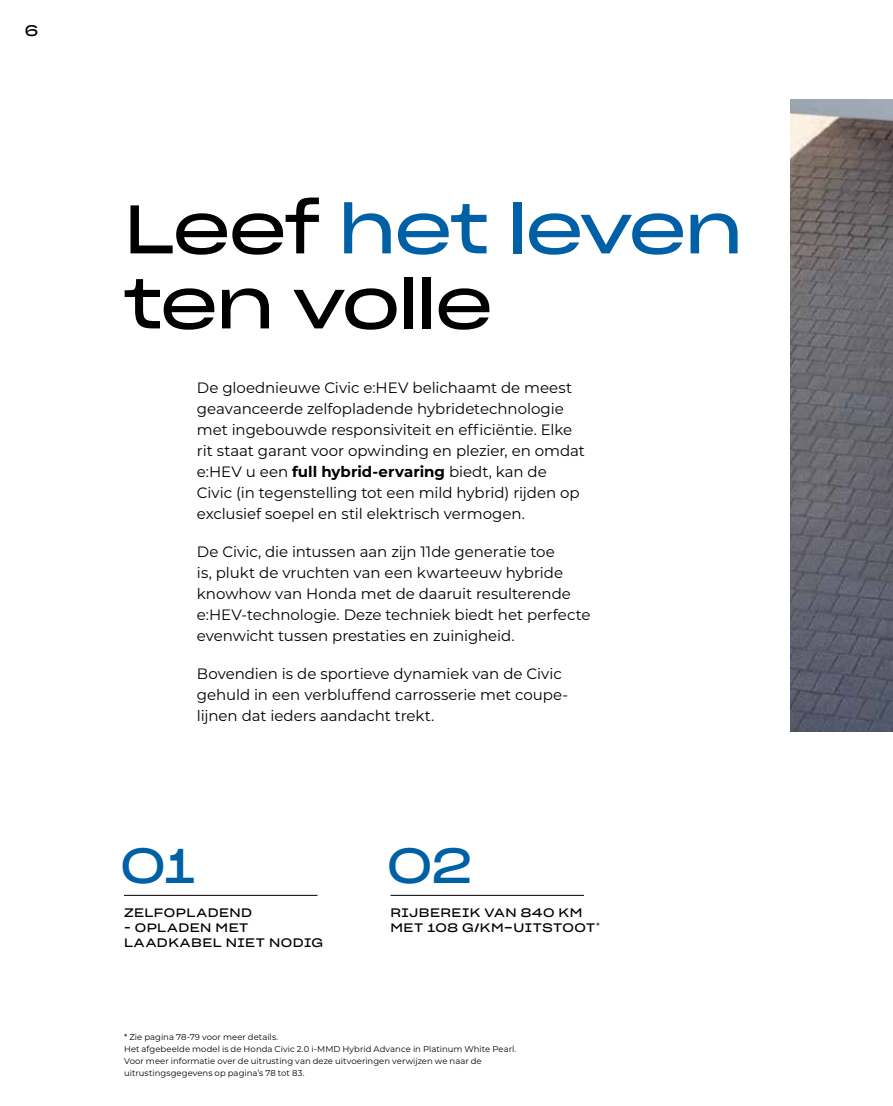
<style>
.page{position:relative;width:893px;height:1106px;background:#fff}
.page>*{position:absolute;margin:0;border:0;box-sizing:border-box;transform-origin:0 0}
.t1{font:67.5px/75px "Sharp Grotesk Book 25";letter-spacing:-.025em;color:#000}
.t2{font:48px "Sharp Grotesk Book 25";color:#0060a6}
.t3{font:15px/21px "Montserrat";letter-spacing:-.005em;color:#000}
.t4{font:15px "Sharp Grotesk Book 25";color:#000}
.t5{font:12px/15px "Sharp Grotesk Book 25";letter-spacing:.045em;color:#000}
.t6{font:8.55px/12px "Montserrat";letter-spacing:.005em;color:#000}
.s1{color:#0060a6}
.s2{font-weight:700}
</style>
<div class="page">
<img style="left:790px;top:100px;width:103px;height:631px">
<hr style="left:390px;top:895px;width:194px;height:1px;background:#000">
<hr style="left:124px;top:895px;width:193px;height:1px;background:#000">
<p class="t4" style="left:25px;top:17px;width:15px">6</p>
<h1 class="t1" style="left:124px;top:185px;width:620px">Leef <span class="s1">het leven </span>ten volle</h1>
<p class="t3" style="left:197px;top:377px;width:389px">De gloednieuwe Civic e:HEV belichaamt de meest geavanceerde zelfopladende hybridetechnologie met ingebouwde responsiviteit en efficiëntie. Elke rit staat garant voor opwinding en plezier, en omdat e:HEV u een <span class="s2">full hybrid-ervaring</span> biedt, kan de Civic (in tegenstelling tot een mild hybrid) rijden op exclusief soepel en stil elektrisch vermogen.</p>
<p class="t3" style="left:197px;top:541px;width:395px">De Civic, die intussen aan zijn 11de generatie toe<br>is, plukt de vruchten van een kwarteeuw hybride knowhow van Honda met de daaruit resulterende e:HEV-technologie. Deze techniek biedt het perfecte evenwicht tussen prestaties en zuinigheid.</p>
<p class="t3" style="left:197px;top:663px;width:373px">Bovendien is de sportieve dynamiek van de Civic gehuld in een verbluffend carrosserie met coupe&shy;lijnen dat ieders aandacht trekt.</p>
<h2 class="t2" style="left:120px;top:823px;width:77px">01</h2>
<h2 class="t2" style="left:387px;top:823px;width:87px">02</h2>
<p class="t5" style="left:390px;top:904px;width:211px">RIJBEREIK VAN 840 KM<br>MET 108 G/KM-UITSTOOT<sup>*</sup></p>
<p class="t5" style="left:124px;top:904px;width:130px">ZELFOPLADEND</p>
<p class="t5" style="left:124px;top:919px;width:201px">– OPLADEN MET<br>LAADKABEL NIET NODIG</p>
<p class="t6" style="left:124px;top:1030px;width:394px">* Zie pagina 78-79 voor meer details.<br>Het afgebeelde model is de Honda Civic 2.0 i-MMD Hybrid Advance in Platinum White Pearl.<br>Voor meer informatie over de uitrusting van deze uitvoeringen verwijzen we naar de uitrustingsgegevens op pagina’s 78 tot 83.</p>
</div>
